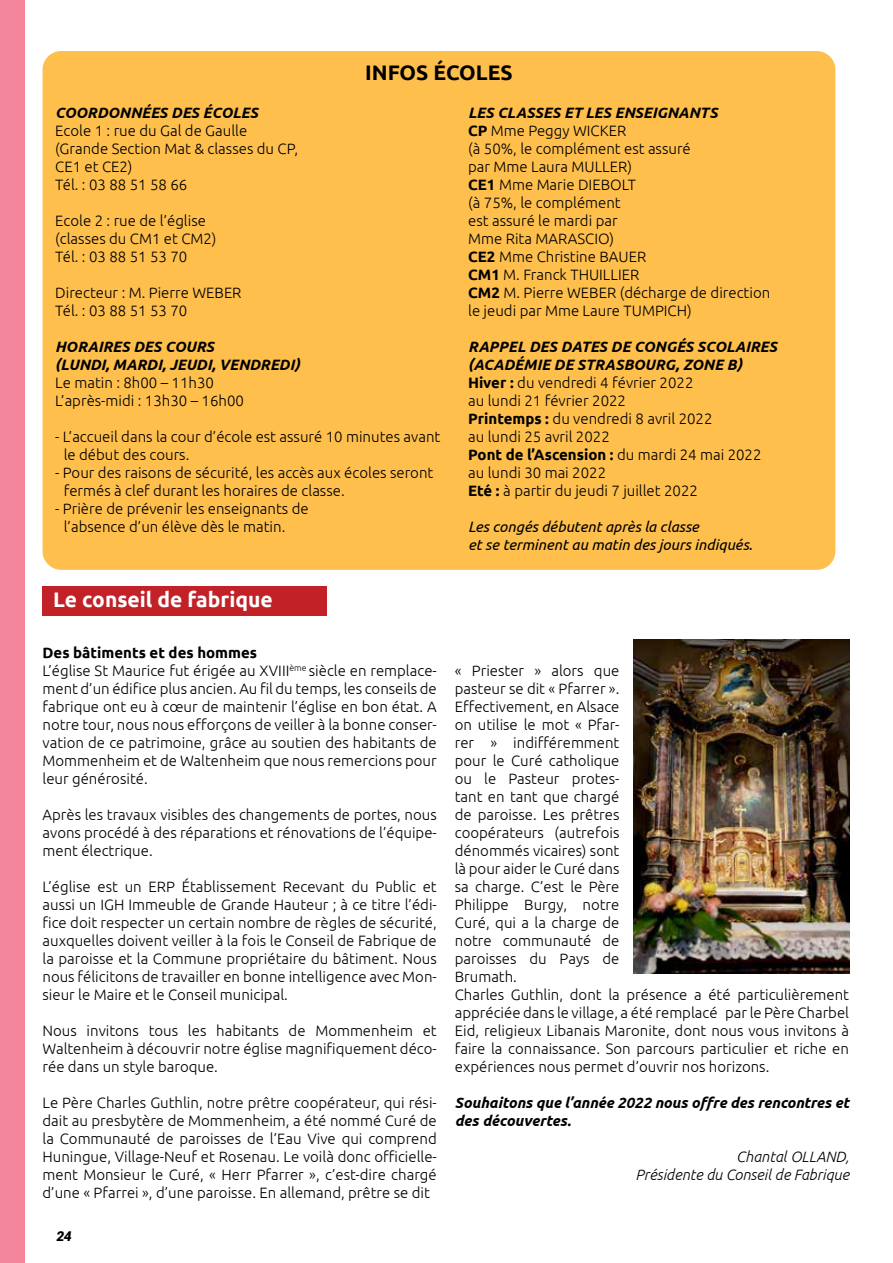
<style>
.page{position:relative;width:893px;height:1263px;background:#fff}
.page>*{position:absolute;margin:0;border:0;box-sizing:border-box;transform-origin:0 0}
.t1{font:700 21px "Ubuntu";color:#fff}
.t2{font:700 21px "Ubuntu";color:#000101}
.t3{font:300 15px/18px "Ubuntu";color:#000}
.t4{font:italic 700 15px/18px "Ubuntu";color:#000}
.t5{font:italic 15px/18px "Ubuntu";color:#000}
.t6{font:italic 300 15px/18px "Ubuntu";color:#000;text-align:right}
.t7{font:italic 900 13.5px "Roboto";color:#000}
.s1{font-weight:700;font-style:italic}
.s2{font-weight:700}
</style>
<div class="page">
<div style="left:43px;top:52px;width:792px;height:517px;background:#febf4d;border-radius:18px"></div>
<div style="left:0;top:0;width:25px;height:1263px;background:#f3859b"></div>
<div style="left:43px;top:586px;width:284px;height:30px;background:#c12127"></div>
<img style="left:634px;top:639px;width:215px;height:335px">
<h1 class="t2" style="left:365px;top:60px;width:149px">INFOS ÉCOLES</h1>
<p class="t4" style="left:55px;top:103px;width:204px">COORDONNÉES DES ÉCOLES</p>
<p class="t3" style="left:55px;top:121px;width:244px">Ecole 1 : rue du Gal de Gaulle (Grande Section Mat &amp; classes du CP,<br>CE1 et CE2)<br>Tél. : 03 88 51 58 66</p>
<p class="t3" style="left:55px;top:211px;width:163px">Ecole 2 : rue de l’église (classes du CM1 et CM2)<br>Tél. : 03 88 51 53 70</p>
<p class="t3" style="left:55px;top:283px;width:188px">Directeur : M. Pierre WEBER<br>Tél. : 03 88 51 53 70</p>
<p class="t4" style="left:55px;top:337px;width:246px">HORAIRES DES COURS<br>(LUNDI, MARDI, JEUDI, VENDREDI)</p>
<p class="t3" style="left:55px;top:373px;width:190px">Le matin : 8h00 – 11h30<br>L’après-midi : 13h30 – 16h00</p>
<p class="t3" style="left:64px;top:427px;width:378px;text-indent:-9px">- L’accueil dans la cour d’école est assuré 10 minutes avant le début des cours.</p>
<p class="t3" style="left:64px;top:463px;width:371px;text-indent:-9px">- Pour des raisons de sécurité, les accès aux écoles seront fermés à clef durant les horaires de classe.</p>
<p class="t3" style="left:64px;top:499px;width:246px;text-indent:-9px">- Prière de prévenir les enseignants de l’absence d’un élève dès le matin.</p>
<p class="t3" style="left:468px;top:103px;width:304px"><span class="s1">LES CLASSES ET LES ENSEIGNANTS<br></span><span class="s2">CP</span> Mme Peggy WICKER<br>(à 50%, le complément est assuré<br>par Mme Laura MULLER)<br><span class="s2">CE1</span> Mme Marie DIEBOLT<br>(à 75%, le complément<br>est assuré le mardi par<br>Mme Rita MARASCIO)<br><span class="s2">CE2</span> Mme Christine BAUER<br><span class="s2">CM1</span> M. Franck THUILLIER<br><span class="s2">CM2</span> M. Pierre WEBER (décharge de direction le jeudi par Mme Laure TUMPICH)</p>
<p class="t3" style="left:468px;top:337px;width:311px"><span class="s1">RAPPEL DES DATES DE CONGÉS SCOLAIRES (ACADÉMIE DE STRASBOURG, ZONE B)<br></span><span class="s2">Hiver :</span> du vendredi 4 février 2022<br>au lundi 21 février 2022<br><span class="s2">Printemps :</span> du vendredi 8 avril 2022<br>au lundi 25 avril 2022<br><span class="s2">Pont de l’Ascension :</span> du mardi 24 mai 2022 au lundi 30 mai 2022<br><span class="s2">Eté :</span> à partir du jeudi 7 juillet 2022</p>
<p class="t5" style="left:468px;top:517px;width:286px">Les congés débutent après la classe<br>et se terminent au matin des jours indiqués.</p>
<h1 class="t1" style="left:53px;top:587px;width:221px">Le conseil de fabrique</h1>
<p class="t3" style="left:43px;top:643px;width:396px"><span class="s2">Des bâtiments et des hommes<br></span>L’église St Maurice fut érigée au XVIII<sup>ème</sup> siècle en remplace&shy;ment d’un édifice plus ancien. Au fil du temps, les conseils de fabrique ont eu à cœur de maintenir l’église en bon état. A notre tour, nous nous efforçons de veiller à la bonne conser&shy;vation de ce patrimoine, grâce au soutien des habitants de Mommenheim et de Waltenheim que nous remercions pour leur générosité.</p>
<p class="t3" style="left:43px;top:805px;width:396px;text-align:justify">Après les travaux visibles des changements de portes, nous avons procédé à des réparations et rénovations de l’équipe&shy;ment électrique.</p>
<p class="t3" style="left:43px;top:877px;width:396px;text-align:justify">L’église est un ERP Établissement Recevant du Public et aussi un IGH Immeuble de Grande Hauteur ; à ce titre l’édi&shy;fice doit respecter un certain nombre de règles de sécurité, auxquelles doivent veiller à la fois le Conseil de Fabrique de la paroisse et la Commune propriétaire du bâtiment. Nous nous félicitons de travailler en bonne intelligence avec Mon&shy;sieur le Maire et le Conseil municipal.</p>
<p class="t3" style="left:43px;top:1021px;width:396px;text-align:justify">Nous invitons tous les habitants de Mommenheim et Waltenheim à découvrir notre église magnifiquement déco&shy;rée dans un style baroque.</p>
<p class="t3" style="left:43px;top:1093px;width:396px;text-align:justify">Le Père Charles Guthlin, notre prêtre coopérateur, qui rési&shy;dait au presbytère de Mommenheim, a été nommé Curé de la Communauté de paroisses de l’Eau Vive qui comprend Huningue, Village-Neuf et Rosenau. Le voilà donc officielle&shy;ment Monsieur le Curé, « Herr Pfarrer », c’est-dire chargé d’une « Pfarrei », d’une paroisse. En allemand, prêtre se dit</p>
<p class="t7" style="left:56px;top:1227px;width:17px">24</p>
<p class="t3" style="left:455px;top:661px;width:396px">« Priester » alors que<br>pasteur se dit « Pfarrer ».<br>Effectivement, en Alsace<br>on utilise le mot « Pfar-<br>rer » indifféremment<br>pour le Curé catholique<br>ou le Pasteur protes-<br>tant en tant que chargé<br>de paroisse. Les prêtres<br>coopérateurs (autrefois<br>dénommés vicaires) sont<br>là pour aider le Curé dans<br>sa charge. C’est le Père<br>Philippe Burgy, notre<br>Curé, qui a la charge de<br>notre communauté de<br>paroisses du Pays de<br>Brumath.<br>Charles Guthlin, dont la présence a été particulièrement appréciée dans le village, a été remplacé par le Père Charbel<br>Eid, religieux Libanais Maronite, dont nous vous invitons à faire la connaissance. Son parcours particulier et riche en expériences nous permet d’ouvrir nos horizons.</p>
<p class="t4" style="left:455px;top:1093px;width:396px">Souhaitons que l’année 2022 nous offre des rencontres et des découvertes.</p>
<p class="t6" style="left:635px;top:1147px;width:215px">Chantal OLLAND,<br>Présidente du Conseil de Fabrique</p>
</div>
